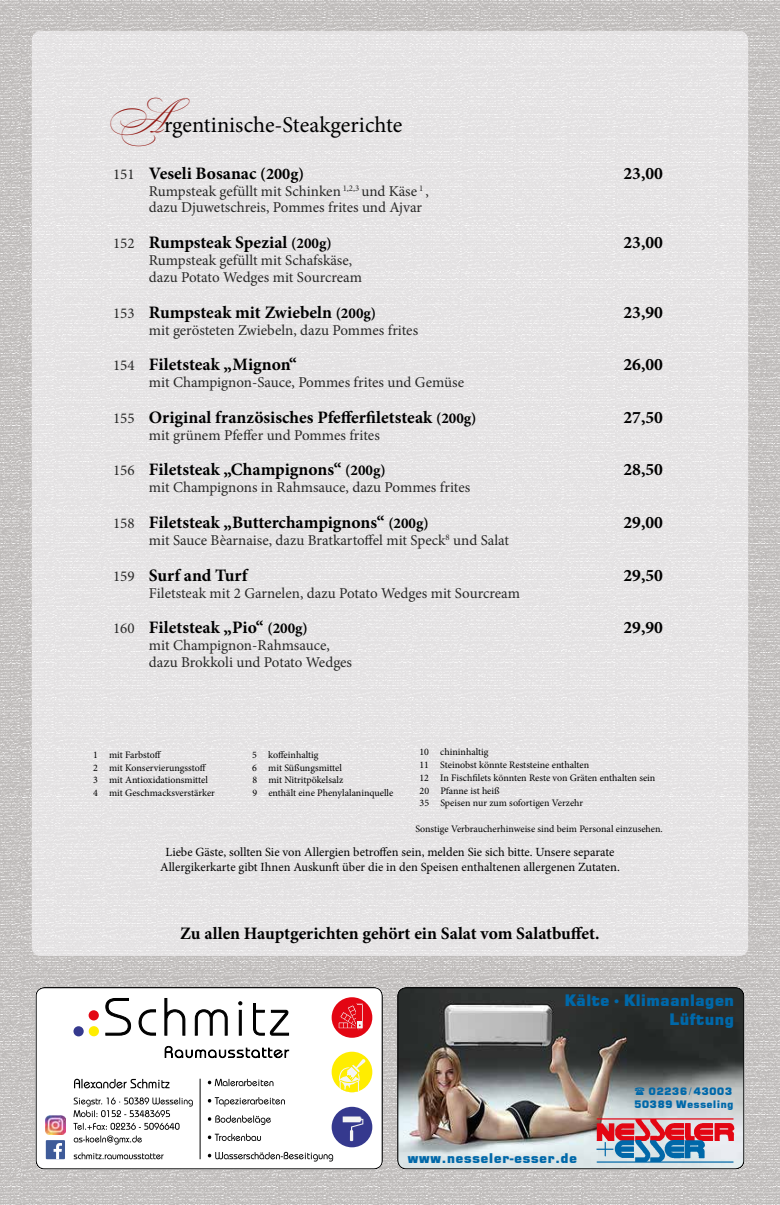
<style>
.page{position:relative;width:780px;height:1205px;background:#fff}
.page>*{position:absolute;margin:0;border:0;box-sizing:border-box;transform-origin:0 0}
.t1{font:22.5px "Minion Pro";letter-spacing:-.005em;color:#000}
.t2{font:700 17.5px "Minion Pro";color:#000}
.t3{font:15.75px/19.5px "Square 721 Blk";color:#0068a9;text-align:right}
.t4{font:15px/16.9px "Minion Pro";color:#282827}
.t5{font:13.38px "Square 721 Blk";letter-spacing:.02em;color:#0068a9}
.t6{font:12.5px/15px "Minion Pro";color:#000;text-align:center}
.t7{font:10.38px/13.4px "Square 721 Blk";letter-spacing:.02em;color:#0068a9;text-align:right}
.t8{font:10px/12.9px "Minion Pro";color:#000}
.s1{font-family:"Bickham Script Two";font-size:33.75px;color:#931914}
.s2{font-weight:400;font-size:15px;color:#282827}
.s3{font-size:16.25px}
.s4{font-size:15px}
</style>
<div class="page">
<img style="left:0;top:0;width:780px;height:1205px">
<img style="left:32px;top:31px;width:716px;height:925px">
<img style="left:397px;top:987px;width:347px;height:182px">
<img style="left:595px;top:1119px;width:140px;height:42px">
<hr style="left:596px;top:1161px;width:137px;height:1px;background:#0068a9">
<hr style="left:596px;top:1118px;width:137px;height:1px;background:#e30613">
<svg style="left:35px;top:987px;width:348px;height:182px"></svg>
<img style="left:46px;top:1115px;width:19px;height:19px">
<div style="left:46px;top:1140px;width:19px;height:19px;background:#3e5b99"></div>
<svg style="left:54px;top:1143px;width:8px;height:16px"></svg>
<hr style="left:200px;top:1078px;width:1px;height:81px;background:#000">
<svg style="left:635px;top:1086px;width:9px;height:8px"></svg>
<h1 class="t1" style="left:106px;top:110px;width:297px"><span class="s1">A</span>rgentinische-Steakgerichte</h1>
<p class="t2" style="left:113px;top:161px;width:192px"><span class="s2">151</span> Veseli Bosanac <span class="s3">(200g)</span></p>
<p class="t2" style="left:623px;top:161px;width:41px">23,00</p>
<p class="t4" style="left:149px;top:182px;width:281px">Rumpsteak gefüllt mit Schinken <sup>1,2,3</sup> und Käse <sup>1</sup> , dazu Djuwetschreis, Pommes frites und Ajvar</p>
<p class="t2" style="left:113px;top:230px;width:220px"><span class="s2">152</span> Rumpsteak Spezial <span class="s4">(200g)</span></p>
<p class="t2" style="left:623px;top:230px;width:41px">23,00</p>
<p class="t4" style="left:149px;top:252px;width:214px">Rumpsteak gefüllt mit Schafskäse, dazu Potato Wedges mit Sourcream</p>
<p class="t2" style="left:113px;top:300px;width:264px"><span class="s2">153</span> Rumpsteak mit Zwiebeln <span class="s4">(200g)</span></p>
<p class="t2" style="left:623px;top:300px;width:41px">23,90</p>
<p class="t4" style="left:149px;top:321px;width:271px">mit gerösteten Zwiebeln, dazu Pommes frites</p>
<p class="t2" style="left:113px;top:352px;width:185px"><span class="s2">154</span> Filetsteak „Mignon“</p>
<p class="t2" style="left:623px;top:352px;width:41px">26,00</p>
<p class="t4" style="left:149px;top:374px;width:317px">mit Champignon-Sauce, Pommes frites und Gemüse</p>
<p class="t2" style="left:113px;top:405px;width:365px"><span class="s2">155</span> Original französisches Pfefferfiletsteak <span class="s4">(200g)</span></p>
<p class="t2" style="left:623px;top:405px;width:41px">27,50</p>
<p class="t4" style="left:149px;top:426px;width:232px">mit grünem Pfeffer und Pommes frites</p>
<p class="t2" style="left:113px;top:457px;width:274px"><span class="s2">156</span> Filetsteak „Champignons“ <span class="s4">(200g)</span></p>
<p class="t2" style="left:623px;top:457px;width:41px">28,50</p>
<p class="t4" style="left:149px;top:479px;width:323px">mit Champignons in Rahmsauce, dazu Pommes frites</p>
<p class="t2" style="left:113px;top:510px;width:317px"><span class="s2">158</span> Filetsteak „Butterchampignons“ <span class="s4">(200g)</span></p>
<p class="t2" style="left:623px;top:510px;width:41px">29,00</p>
<p class="t4" style="left:149px;top:532px;width:362px">mit Sauce Bèarnaise, dazu Bratkartoffel mit Speck<sup>8</sup> und Salat</p>
<p class="t2" style="left:113px;top:563px;width:136px"><span class="s2">159</span> Surf and Turf</p>
<p class="t2" style="left:623px;top:563px;width:41px">29,50</p>
<p class="t4" style="left:149px;top:584px;width:372px">Filetsteak mit 2 Garnelen, dazu Potato Wedges mit Sourcream</p>
<p class="t2" style="left:113px;top:615px;width:196px"><span class="s2">160</span> Filetsteak „Pio“ <span class="s4">(200g)</span></p>
<p class="t2" style="left:623px;top:615px;width:41px">29,90</p>
<p class="t4" style="left:149px;top:637px;width:205px">mit Champignon-Rahmsauce, dazu Brokkoli und Potato Wedges</p>
<p class="t8" style="left:93px;top:748px;width:123px">1 mit Farbstoff<br>2 mit Konservierungsstoff<br>3 mit Antioxidationsmittel<br>4 mit Geschmacksverstärker</p>
<p class="t8" style="left:252px;top:748px;width:142px">5 koffeinhaltig<br>6 mit Süßungsmittel<br>8 mit Nitritpökelsalz<br>9 enthält eine Phenylalaninquelle</p>
<p class="t8" style="left:419px;top:745px;width:237px">10 chininhaltig<br>11 Steinobst könnte Reststeine enthalten<br>12 In Fischfilets könnten Reste von Gräten enthalten sein 20 Pfanne ist heiß<br>35 Speisen nur zum sofortigen Verzehr</p>
<p class="t8" style="left:415px;top:822px;width:249px">Sonstige Verbraucherhinweise sind beim Personal einzusehen.</p>
<p class="t6" style="left:160px;top:844px;width:461px">Liebe Gäste, sollten Sie von Allergien betroffen sein, melden Sie sich bitte. Unsere separate<br>Allergikerkarte gibt Ihnen Auskunft über die in den Speisen enthaltenen allergenen Zutaten.</p>
<p class="t2" style="left:180px;top:921px;width:421px">Zu allen Hauptgerichten gehört ein Salat vom Salatbuffet.</p>
<p class="t3" style="left:564px;top:990px;width:171px">Kälte Ω Klimaanlagen<br>Lüftung</p>
<p class="t5" style="left:407px;top:1149px;width:171px">www.nesseler-esser.de</p>
<p class="t7" style="left:634px;top:1084px;width:101px">02236 / 43003<br>50389 Wesseling</p>
</div>
